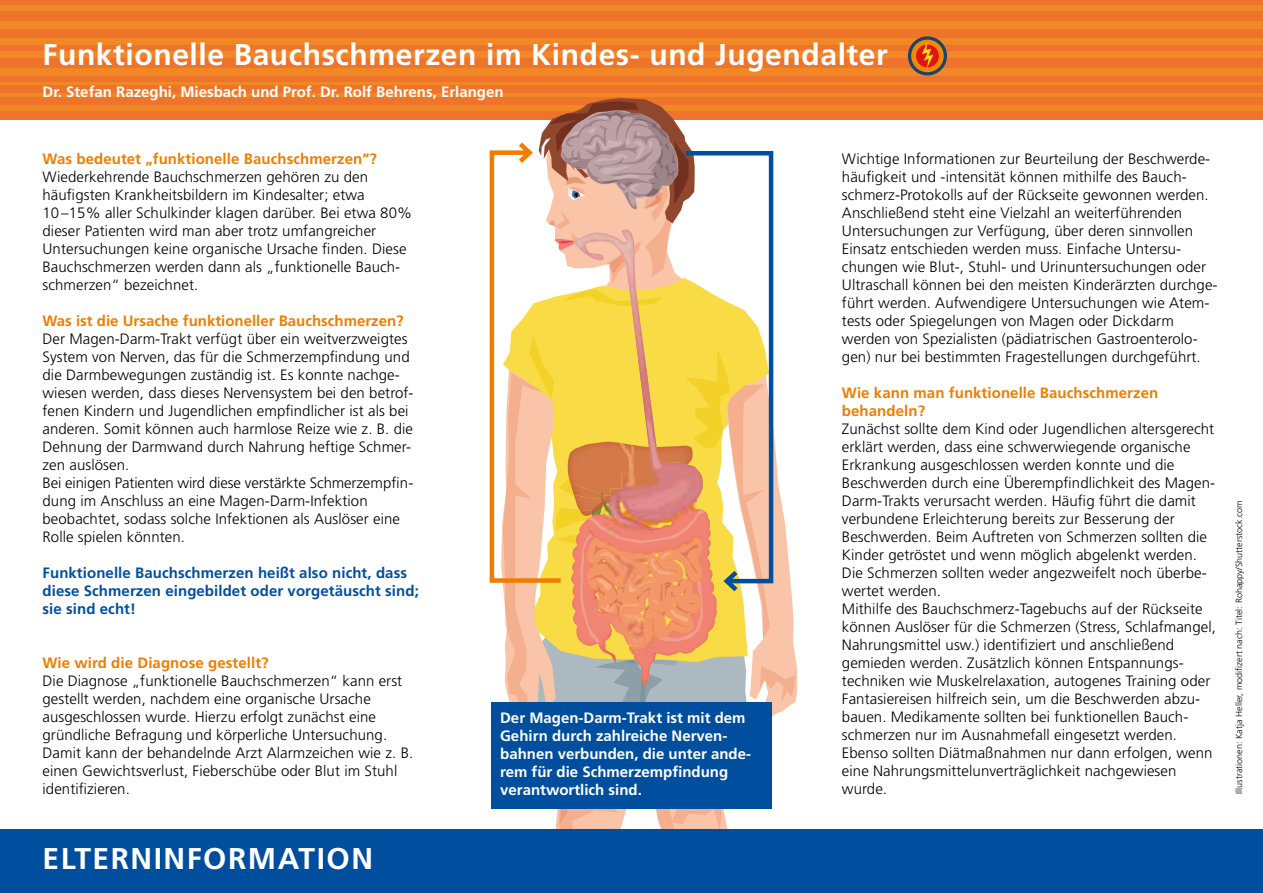
<style>
.page{position:relative;width:1263px;height:893px;background:#fff}
.page>*{position:absolute;margin:0;border:0;box-sizing:border-box;transform-origin:0 0}
.t1{font:700 30px "Frutiger LT Std";letter-spacing:.02em;color:#fff}
.t2{font:700 30px "Frutiger LT Std";letter-spacing:.05em;color:#fff}
.t3{font:300 15px/18px "Frutiger LT Std";letter-spacing:.005em;color:#000}
.t4{font:700 15px/18px "Frutiger LT Std";color:#fff}
.t5{font:700 15px/18px "Frutiger LT Std";letter-spacing:.005em;color:#ef7d00}
.t6{font:700 15px/18px "Frutiger LT Std";letter-spacing:.005em;color:#004f9f}
.t7{font:300 9px "Frutiger LT Std";color:#000}
</style>
<div class="page">
<div style="left:0;top:0;width:1263px;height:119px;background:#ee732b"></div>
<div style="left:0;top:5px;width:1263px;height:6px;background:#f18825"></div>
<div style="left:0;top:21px;width:1263px;height:8px;background:#f18825"></div>
<div style="left:0;top:38px;width:1263px;height:7px;background:#f18825"></div>
<div style="left:0;top:52px;width:1263px;height:6px;background:#f18825"></div>
<div style="left:0;top:68px;width:1263px;height:7px;background:#f18825"></div>
<hr style="left:0;top:82px;width:1263px;height:3px;background:#f18825">
<hr style="left:0;top:94px;width:1263px;height:3px;background:#f18825">
<div style="left:0;top:105px;width:1263px;height:6px;background:#f18825"></div>
<svg style="left:487px;top:98px;width:310px;height:731px"></svg>
<div style="left:0;top:829px;width:1263px;height:64px;background:#004f9f"></div>
<div style="left:491px;top:703px;width:281px;height:106px;background:#004f9f"></div>
<svg style="left:908px;top:36px;width:39px;height:39px"></svg>
<div style="left:911px;top:40px;width:33px;height:32px;background:#f28c00;border-radius:50%"></div>
<div style="left:916px;top:45px;width:23px;height:22px;background:#e41314;border-radius:50%"></div>
<svg style="left:922px;top:43px;width:11px;height:25px"></svg>
<h1 class="t1" style="left:43px;top:37px;width:847px">Funktionelle Bauchschmerzen im Kindes- und Jugendalter</h1>
<p class="t4" style="left:43px;top:83px;width:462px">Dr. Stefan Razeghi, Miesbach und Prof. Dr. Rolf Behrens, Erlangen</p>
<p class="t5" style="left:43px;top:150px;width:336px">Was bedeutet „funktionelle Bauchschmerzen”?</p>
<p class="t3" style="left:43px;top:168px;width:371px">Wiederkehrende Bauchschmerzen gehören zu den häufigsten Krankheitsbildern im Kindesalter; etwa 10–15% aller Schulkinder klagen darüber. Bei etwa 80% dieser Patienten wird man aber trotz umfangreicher Untersuchungen keine organische Ursache finden. Diese Bauchschmerzen werden dann als „funktionelle Bauch&shy;schmerzen“ bezeichnet.</p>
<p class="t5" style="left:43px;top:312px;width:363px">Was ist die Ursache funktioneller Bauchschmerzen?</p>
<p class="t3" style="left:43px;top:330px;width:373px">Der Magen-Darm-Trakt verfügt über ein weitverzweigtes System von Nerven, das für die Schmerzempfindung und die Darmbewegungen zuständig ist. Es konnte nachge&shy;wiesen werden, dass dieses Nervensystem bei den betrof&shy;fenen Kindern und Jugendlichen empfindlicher ist als bei anderen. Somit können auch harmlose Reize wie z. B. die Dehnung der Darmwand durch Nahrung heftige Schmer&shy;zen auslösen.<br>Bei einigen Patienten wird diese verstärkte Schmerzempfin&shy;dung im Anschluss an eine Magen-Darm-Infektion beobachtet, sodass solche Infektionen als Auslöser eine Rolle spielen könnten.</p>
<p class="t6" style="left:43px;top:564px;width:378px">Funktionelle Bauchschmerzen heißt also nicht, dass diese Schmerzen eingebildet oder vorgetäuscht sind; sie sind echt!</p>
<p class="t5" style="left:43px;top:654px;width:228px">Wie wird die Diagnose gestellt?</p>
<p class="t3" style="left:43px;top:672px;width:372px">Die Diagnose „funktionelle Bauchschmerzen“ kann erst gestellt werden, nachdem eine organische Ursache ausgeschlossen wurde. Hierzu erfolgt zunächst eine gründliche Befragung und körperliche Untersuchung.<br>Damit kann der behandelnde Arzt Alarmzeichen wie z. B. einen Gewichtsverlust, Fieberschübe oder Blut im Stuhl identifizieren.</p>
<p class="t4" style="left:500px;top:709px;width:252px">Der Magen-Darm-Trakt ist mit dem<br>Gehirn durch zahlreiche Nerven&shy;bahnen verbunden, die unter ande&shy;rem für die Schmerzempfindung verantwortlich sind.</p>
<p class="t3" style="left:842px;top:150px;width:377px">Wichtige Informationen zur Beurteilung der Beschwerde&shy;häufigkeit und -intensität können mithilfe des Bauch&shy;schmerz-Protokolls auf der Rückseite gewonnen werden.<br>Anschließend steht eine Vielzahl an weiterführenden Untersuchungen zur Verfügung, über deren sinnvollen Einsatz entschieden werden muss. Einfache Untersu&shy;chungen wie Blut-, Stuhl- und Urinuntersuchungen oder Ultraschall können bei den meisten Kinderärzten durchge&shy;führt werden. Aufwendigere Untersuchungen wie Atem&shy;tests oder Spiegelungen von Magen oder Dickdarm werden von Spezialisten (pädiatrischen Gastroenterolo&shy;gen) nur bei bestimmten Fragestellungen durchgeführt.</p>
<p class="t5" style="left:842px;top:384px;width:318px">Wie kann man funktionelle Bauchschmerzen behandeln?</p>
<p class="t3" style="left:842px;top:420px;width:375px">Zunächst sollte dem Kind oder Jugendlichen altersgerecht erklärt werden, dass eine schwerwiegende organische Erkrankung ausgeschlossen werden konnte und die Beschwerden durch eine Überempfindlichkeit des Magen-Darm-Trakts verursacht werden. Häufig führt die damit verbundene Erleichterung bereits zur Besserung der Beschwerden. Beim Auftreten von Schmerzen sollten die Kinder getröstet und wenn möglich abgelenkt werden.<br>Die Schmerzen sollten weder angezweifelt noch überbe&shy;wertet werden.<br>Mithilfe des Bauchschmerz-Tagebuchs auf der Rückseite können Auslöser für die Schmerzen (Stress, Schlafmangel, Nahrungsmittel usw.) identifiziert und anschließend gemieden werden. Zusätzlich können Entspannungs&shy;techniken wie Muskelrelaxation, autogenes Training oder Fantasiereisen hilfreich sein, um die Beschwerden abzu&shy;bauen. Medikamente sollten bei funktionellen Bauch&shy;schmerzen nur im Ausnahmefall eingesetzt werden.<br>Ebenso sollten Diätmaßnahmen nur dann erfolgen, wenn eine Nahrungsmittelunverträglichkeit nachgewiesen wurde.</p>
<p class="t7" style="left:1234px;top:794px;width:295px;rotate:-90deg">Illustrationen: Katja Heller, modifizert nach: Titel: Rohappy/Shutterstock.com</p>
<h1 class="t2" style="left:43px;top:841px;width:332px">ELTERNINFORMATION</h1>
</div>
